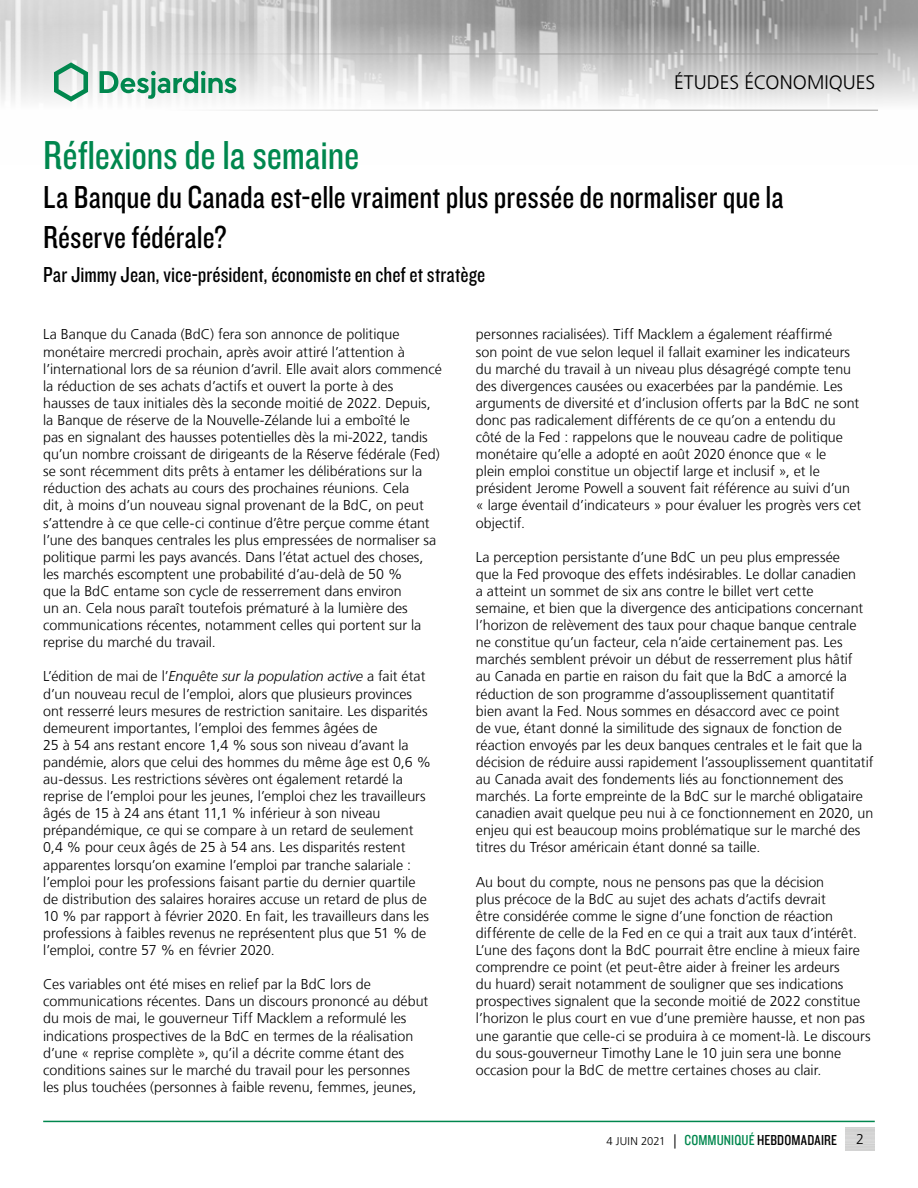
<style>
.page{position:relative;width:918px;height:1188px;background:#fff}
.page>*{position:absolute;margin:0;border:0;box-sizing:border-box;transform-origin:0 0}
.t1{font:42px "Knockout 29 Junior Ltweight";letter-spacing:-.005em;color:#00874e}
.t2{font:33px/39.6px "Knockout 29 Junior Ltweight";color:#000}
.t3{font:22.5px "Knockout 29 Junior Ltweight";letter-spacing:.005em;color:#000}
.t4{font:300 19.5px "Frutiger LT";color:#000}
.t5{font:15px "Knockout 29 Junior Ltweight";letter-spacing:.005em;color:#000}
.t6{font:300 14.25px/17.1px "Frutiger LT";color:#000}
.s1{font-style:italic}
.s2{font-family:"Frutiger LT";font-weight:300;font-size:11.25px}
.s3{font-family:"Frutiger LT";font-weight:300;font-size:14.25px}
.s4{color:#00874e}
</style>
<div class="page">
<img style="left:0;top:0;width:918px;height:110px">
<hr style="left:0;top:54px;width:878px;height:1px;background:#9d9d9c">
<hr style="left:0;top:110px;width:878px;height:1px;background:#9d9d9c">
<svg style="left:54px;top:62px;width:34px;height:40px"></svg>
<svg style="left:100px;top:71px;width:136px;height:28px"></svg>
<hr style="left:43px;top:1121px;width:832px;height:1px;background:#00874e">
<h3 class="t4" style="left:674px;top:72px;width:203px">ÉTUDES ÉCONOMIQUES</h3>
<h1 class="t1" style="left:43px;top:128px;width:317px">Réfexions de la semaine</h1>
<h1 class="t2" style="left:43px;top:176px;width:742px">La Banque du Canada est-elle vraiment plus pressée de normaliser que la<br>Réserve fédérale?</h1>
<h3 class="t3" style="left:43px;top:260px;width:443px">Par Jimmy Jean, vice-président, économiste en chef et stratège</h3>
<p class="t6" style="left:43px;top:326px;width:400px">La Banque du Canada (BdC) fera son annonce de politique monétaire mercredi prochain, après avoir attiré l’attention à l’international lors de sa réunion d’avril. Elle avait alors commencé la réduction de ses achats d’actifs et ouvert la porte à des hausses de taux initiales dès la seconde moitié de 2022. Depuis, la Banque de réserve de la Nouvelle-Zélande lui a emboîté le<br>pas en signalant des hausses potentielles dès la mi-2022, tandis qu’un nombre croissant de dirigeants de la Réserve fédérale (Fed) se sont récemment dits prêts à entamer les délibérations sur la réduction des achats au cours des prochaines réunions. Cela<br>dit, à moins d’un nouveau signal provenant de la BdC, on peut s’attendre à ce que celle-ci continue d’être perçue comme étant l’une des banques centrales les plus empressées de normaliser sa politique parmi les pays avancés. Dans l’état actuel des choses, les marchés escomptent une probabilité d’au-delà de 50 %<br>que la BdC entame son cycle de resserrement dans environ<br>un an. Cela nous paraît toutefois prématuré à la lumière des communications récentes, notamment celles qui portent sur la reprise du marché du travail.</p>
<p class="t6" style="left:43px;top:668px;width:389px">L’édition de mai de l’<span class="s1">Enquête sur la population active</span> a fait état d’un nouveau recul de l’emploi, alors que plusieurs provinces ont resserré leurs mesures de restriction sanitaire. Les disparités demeurent importantes, l’emploi des femmes âgées de<br>25 à 54 ans restant encore 1,4 % sous son niveau d’avant la pandémie, alors que celui des hommes du même âge est 0,6 % au-dessus. Les restrictions sévères ont également retardé la reprise de l’emploi pour les jeunes, l’emploi chez les travailleurs âgés de 15 à 24 ans étant 11,1 % inférieur à son niveau prépandémique, ce qui se compare à un retard de seulement 0,4 % pour ceux âgés de 25 à 54 ans. Les disparités restent apparentes lorsqu’on examine l’emploi par tranche salariale : l’emploi pour les professions faisant partie du dernier quartile de distribution des salaires horaires accuse un retard de plus de 10 % par rapport à février 2020. En fait, les travailleurs dans les professions à faibles revenus ne représentent plus que 51 % de l’emploi, contre 57 % en février 2020.</p>
<p class="t6" style="left:43px;top:976px;width:387px">Ces variables ont été mises en relief par la BdC lors de communications récentes. Dans un discours prononcé au début du mois de mai, le gouverneur Tiff Macklem a reformulé les indications prospectives de la BdC en termes de la réalisation d’une « reprise complète », qu’il a décrite comme étant des conditions saines sur le marché du travail pour les personnes les plus touchées (personnes à faible revenu, femmes, jeunes,</p>
<p class="t6" style="left:476px;top:326px;width:358px">personnes racialisées). Tiff Macklem a également réaffirmé</p>
<p class="t6" style="left:476px;top:343px;width:387px">son point de vue selon lequel il fallait examiner les indicateurs du marché du travail à un niveau plus désagrégé compte tenu des divergences causées ou exacerbées par la pandémie. Les arguments de diversité et d’inclusion offerts par la BdC ne sont donc pas radicalement différents de ce qu’on a entendu du côté de la Fed : rappelons que le nouveau cadre de politique monétaire qu’elle a adopté en août 2020 énonce que « le<br>plein emploi constitue un objectif large et inclusif », et le président Jerome Powell a souvent fait référence au suivi d’un « large éventail d’indicateurs » pour évaluer les progrès vers cet objectif.</p>
<p class="t6" style="left:476px;top:549px;width:399px">La perception persistante d’une BdC un peu plus empressée<br>que la Fed provoque des effets indésirables. Le dollar canadien<br>a atteint un sommet de six ans contre le billet vert cette<br>semaine, et bien que la divergence des anticipations concernant l’horizon de relèvement des taux pour chaque banque centrale ne constitue qu’un facteur, cela n’aide certainement pas. Les marchés semblent prévoir un début de resserrement plus hâtif<br>au Canada en partie en raison du fait que la BdC a amorcé la réduction de son programme d’assouplissement quantitatif<br>bien avant la Fed. Nous sommes en désaccord avec ce point<br>de vue, étant donné la similitude des signaux de fonction de réaction envoyés par les deux banques centrales et le fait que la décision de réduire aussi rapidement l’assouplissement quantitatif au Canada avait des fondements liés au fonctionnement des marchés. La forte empreinte de la BdC sur le marché obligataire canadien avait quelque peu nui à ce fonctionnement en 2020, un enjeu qui est beaucoup moins problématique sur le marché des titres du Trésor américain étant donné sa taille.</p>
<p class="t6" style="left:476px;top:873px;width:396px">Au bout du compte, nous ne pensons pas que la décision<br>plus précoce de la BdC au sujet des achats d’actifs devrait<br>être considérée comme le signe d’une fonction de réaction différente de celle de la Fed en ce qui a trait aux taux d’intérêt.<br>L’une des façons dont la BdC pourrait être encline à mieux faire comprendre ce point (et peut-être aider à freiner les ardeurs<br>du huard) serait notamment de souligner que ses indications prospectives signalent que la seconde moitié de 2022 constitue l’horizon le plus court en vue d’une première hausse, et non pas une garantie que celle-ci se produira à ce moment-là. Le discours du sous-gouverneur Timothy Lane le 10 juin sera une bonne occasion pour la BdC de mettre certaines choses au clair.</p>
<p class="t5" style="left:606px;top:1130px;width:232px"><span class="s2">4 JUIN 2021</span> <span class="s3">|</span> <span class="s4">COMMUNIQUÉ</span> HEBDOMADAIRE</p>
<p class="t6" style="left:856px;top:1131px;width:9px">2</p>
</div>
